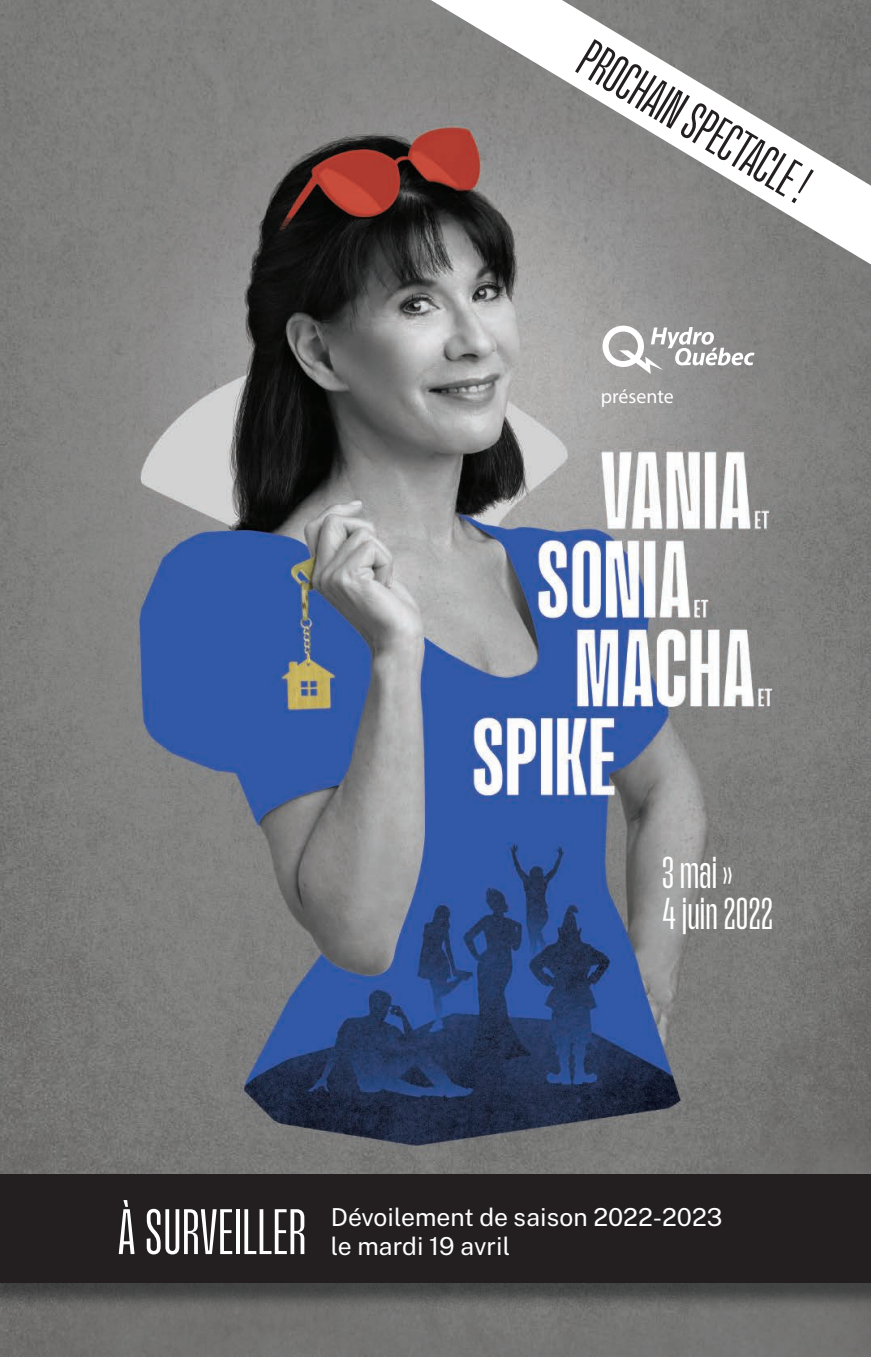
<style>
.page{position:relative;width:871px;height:1357px;background:#fff}
.page>*{position:absolute;margin:0;border:0;box-sizing:border-box;transform-origin:0 0}
.t1{font:61.43px "Upton";letter-spacing:.01em;color:#fff}
.t2{font:51.75px "Upton";color:#231f20}
.t3{font:42.75px/40.5px "Upton";color:#fff}
.t4{font:24.75px "Public Sans";color:#fff}
.t5{font:20.03px "Myriad Pro";color:#fff}
</style>
<div class="page">
<img style="left:0;top:0;width:871px;height:1357px">
<svg style="left:431px;top:0;width:440px;height:264px"></svg>
<img style="left:0;top:1282px;width:871px;height:28px">
<div style="left:0;top:1174px;width:871px;height:108px;background:#231f20"></div>
<svg style="left:602px;top:326px;width:152px;height:48px"></svg>
<h2 class="t2" style="left:598px;top:31px;width:261px;rotate:31deg">PROCHAIN SPECTACLE !</h2>
<p class="t5" style="left:601px;top:384px;width:74px">présente</p>
<h3 class="t3" style="left:662px;top:852px;width:113px">3 mai »<br>4 juin 2O22</h3>
<h1 class="t1" style="left:118px;top:1198px;width:190px">À SURVEILLER</h1>
<p class="t4" style="left:331px;top:1199px;width:393px">Dévoilement de saison 2022-2023</p>
<p class="t4" style="left:331px;top:1228px;width:181px">le mardi 19 avril</p>
</div>
